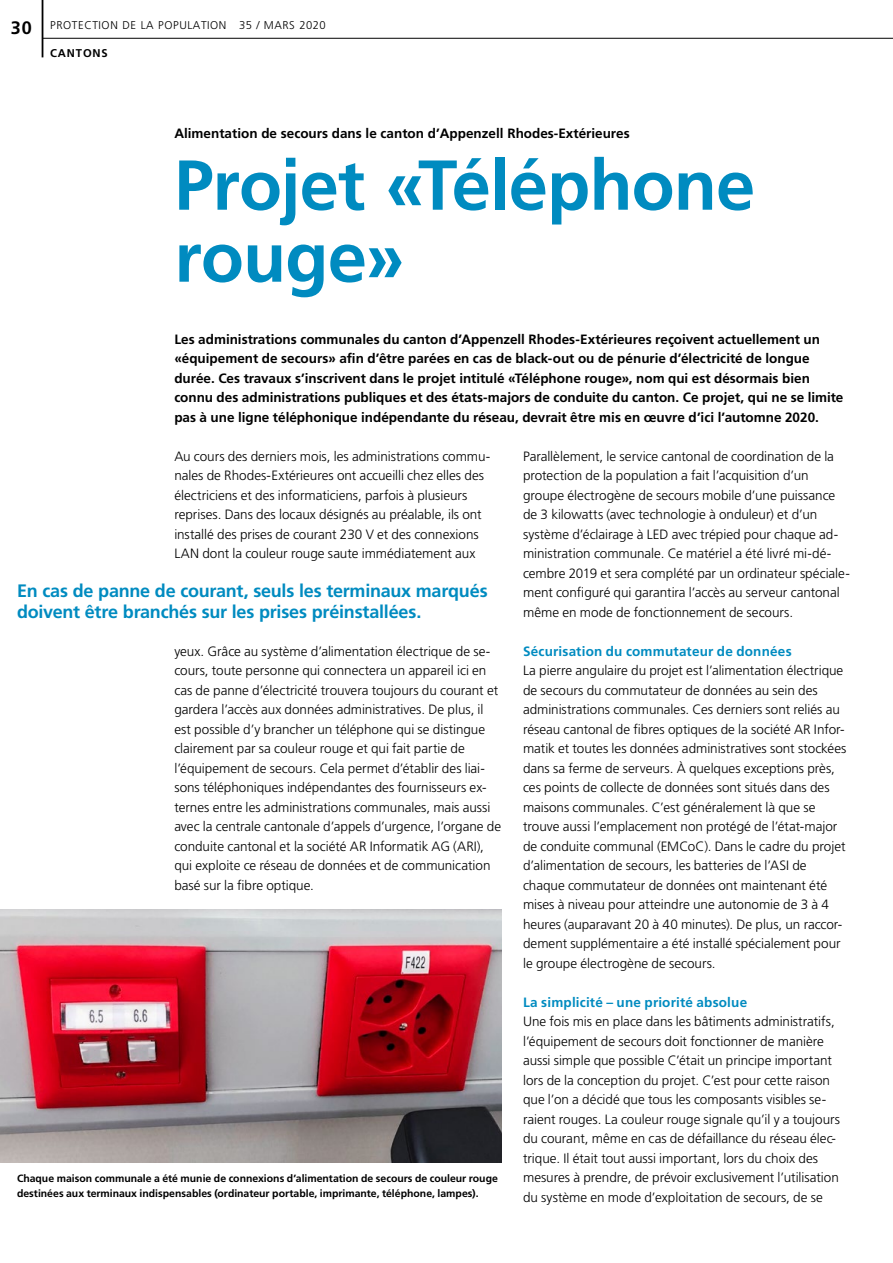
<style>
.page{position:relative;width:893px;height:1263px;background:#fff}
.page>*{position:absolute;margin:0;border:0;box-sizing:border-box;transform-origin:0 0}
._1_Titel_47pt{font:700 70.5px/72px "Frutiger LT Std";letter-spacing:-.01em;color:#008bc0}
.t1{font:700 18px/21.6px "Frutiger LT Std";letter-spacing:-.01em;color:#008bc0}
._2_Lauftext{font:300 13.5px/19.5px "Frutiger LT Std";color:#000}
.t2{font:700 13.5px/19.5px "Frutiger LT Std";color:#000}
._2_Zwischentitel{font:700 13.5px "Frutiger LT Std";letter-spacing:.015em;color:#008bc0}
.t3{font:300 11.25px "Frutiger LT Std";letter-spacing:.05em;color:#000}
.t4{font:700 11.25px "Frutiger LT Std";letter-spacing:.075em;color:#000}
._2_Legende{font:700 10.5px/14.7px "Frutiger LT Std";color:#000}
.s1{font-weight:700;font-size:18px}
</style>
<div class="page">
<hr style="left:43px;top:38px;width:850px;height:1px;background:#000">
<hr style="left:42px;top:0;width:1px;height:57px;background:#000">
<img style="left:0;top:909px;width:502px;height:254px">
<p class="t3" style="left:11px;top:19px;width:317px"><span class="s1">30</span> PROTECTION DE LA POPULATION 35 / MARS 2020</p>
<p class="t4" style="left:50px;top:47px;width:59px">CANTONS</p>
<h1 class="t2" style="left:174px;top:123px;width:457px">Alimentation de secours dans le canton d’Appenzell Rhodes-Extérieures</h1>
<p class="_1_Titel_47pt" style="left:174px;top:150px;width:582px">Projet «Téléphone rouge»</p>
<h2 class="t2" style="left:174px;top:329px;width:670px">Les administrations communales du canton d’Appenzell Rhodes-Extérieures reçoivent actuellement un «équipement de secours» afin d’être parées en cas de black-out ou de pénurie d’électricité de longue durée. Ces travaux s’inscrivent dans le projet intitulé «Téléphone rouge», nom qui est désormais bien connu des administrations publiques et des états-majors de conduite du canton. Ce projet, qui ne se limite pas à une ligne téléphonique indépendante du réseau, devrait être mis en œuvre d’ici l’automne 2020.</h2>
<p class="_2_Lauftext" style="left:174px;top:447px;width:317px">Au cours des derniers mois, les administrations commu&shy;nales de Rhodes-Extérieures ont accueilli chez elles des électriciens et des informaticiens, parfois à plusieurs reprises. Dans des locaux désignés au préalable, ils ont installé des prises de courant 230 V et des connexions LAN dont la couleur rouge saute immédiatement aux</p>
<p class="_2_Lauftext" style="left:523px;top:447px;width:328px">Parallèlement, le service cantonal de coordination de la protection de la population a fait l’acquisition d’un groupe électrogène de secours mobile d’une puissance de 3 kilowatts (avec technologie à onduleur) et d’un système d’éclairage à LED avec trépied pour chaque ad&shy;ministration communale. Ce matériel a été livré mi-dé&shy;cembre 2019 et sera complété par un ordinateur spéciale&shy;ment configuré qui garantira l’accès au serveur cantonal même en mode de fonctionnement de secours.</p>
<p class="_2_Zwischentitel" style="left:523px;top:643px;width:270px">Sécurisation du commutateur de données</p>
<p class="_2_Lauftext" style="left:523px;top:661px;width:325px">La pierre angulaire du projet est l’alimentation électrique de secours du commutateur de données au sein des administrations communales. Ces derniers sont reliés au réseau cantonal de fibres optiques de la société AR Infor&shy;matik et toutes les données administratives sont stockées dans sa ferme de serveurs. À quelques exceptions près, ces points de collecte de données sont situés dans des maisons communales. C’est généralement là que se trouve aussi l’emplacement non protégé de l’état-major de conduite communal (EMCoC). Dans le cadre du projet d’alimentation de secours, les batteries de l’ASI de chaque commutateur de données ont maintenant été mises à niveau pour atteindre une autonomie de 3 à 4 heures (auparavant 20 à 40 minutes). De plus, un raccor&shy;dement supplémentaire a été installé spécialement pour le groupe électrogène de secours.</p>
<p class="_2_Zwischentitel" style="left:523px;top:994px;width:226px">La simplicité – une priorité absolue</p>
<p class="_2_Lauftext" style="left:523px;top:1012px;width:318px">Une fois mis en place dans les bâtiments administratifs, l’équipement de secours doit fonctionner de manière aussi simple que possible C’était un principe important lors de la conception du projet. C’est pour cette raison que l’on a décidé que tous les composants visibles se&shy;raient rouges. La couleur rouge signale qu’il y a toujours du courant, même en cas de défaillance du réseau élec&shy;trique. Il était tout aussi important, lors du choix des mesures à prendre, de prévoir exclusivement l’utilisation du système en mode d’exploitation de secours, de se</p>
<h2 class="t1" style="left:17px;top:580px;width:472px">En cas de panne de courant, seuls les terminaux marqués doivent être branchés sur les prises préinstallées.</h2>
<p class="_2_Lauftext" style="left:174px;top:642px;width:328px">yeux. Grâce au système d’alimentation électrique de se&shy;cours, toute personne qui connectera un appareil ici en cas de panne d’électricité trouvera toujours du courant et gardera l’accès aux données administratives. De plus, il est possible d’y brancher un téléphone qui se distingue clairement par sa couleur rouge et qui fait partie de l’équipement de secours. Cela permet d’établir des liai&shy;sons téléphoniques indépendantes des fournisseurs ex&shy;ternes entre les administrations communales, mais aussi avec la centrale cantonale d’appels d’urgence, l’organe de conduite cantonal et la société AR Informatik AG (ARI), qui exploite ce réseau de données et de communication basé sur la fibre optique.</p>
<p class="_2_Legende" style="left:17px;top:1171px;width:482px">Chaque maison communale a été munie de connexions d’alimentation de secours de couleur rouge destinées aux terminaux indispensables (ordinateur portable, imprimante, téléphone, lampes).</p>
</div>
